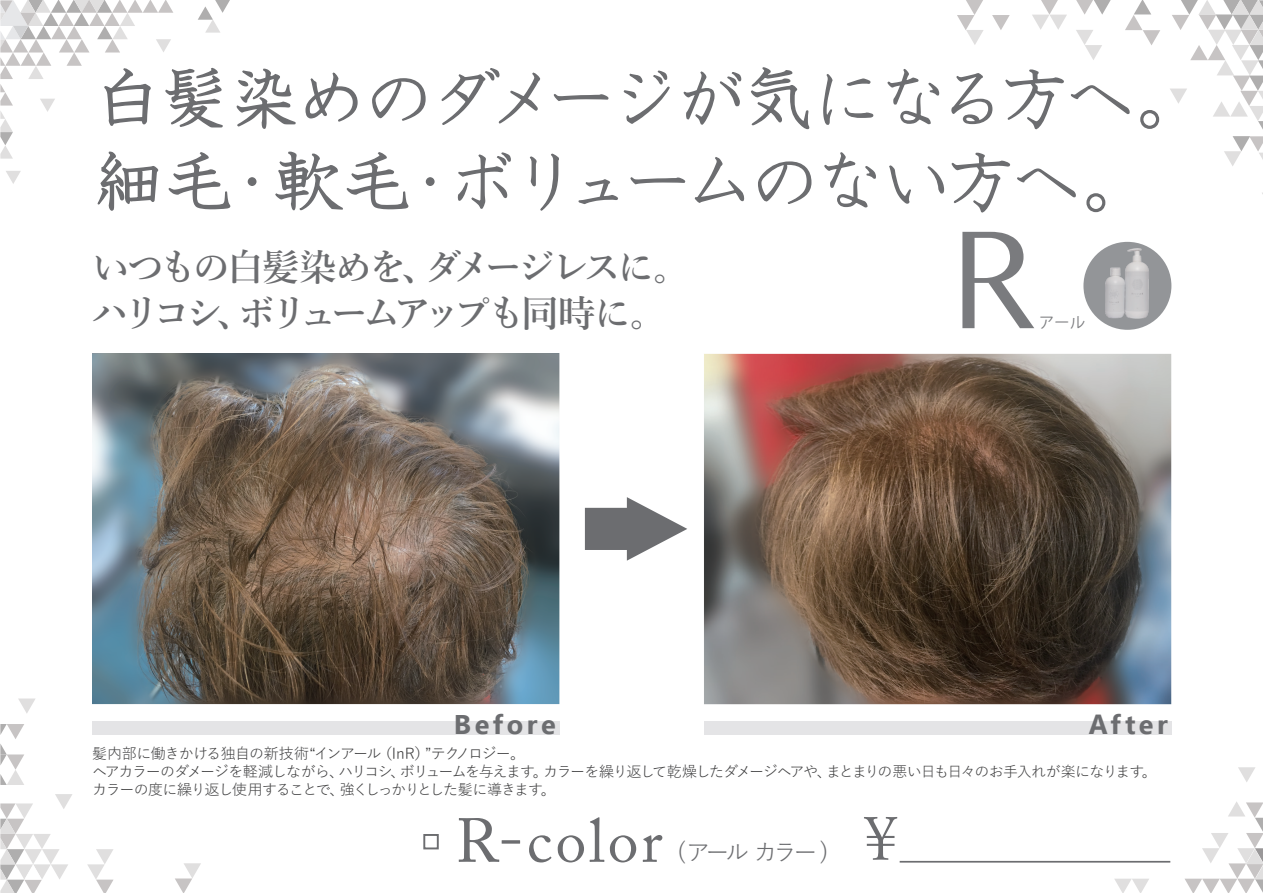
<style>
.page{position:relative;width:1263px;height:893px;background:#fff}
.page>*{position:absolute;margin:0;border:0;box-sizing:border-box;transform-origin:0 0}
.t1{font:72px "HG Kyokashotai";letter-spacing:-.085em;color:#6c6d70}
.t2{font:61.5px "Adobe Caslon Pro";letter-spacing:.05em;color:#6c6d70}
.t3{font:61.5px "Yu Mincho";color:#6c6d70}
.t4{font:600 37.5px/46.2px "Yu Mincho";letter-spacing:-.12em;color:#6c6d70}
.t5{font:700 27px "Ebrima";letter-spacing:.13em;color:#6c6d70}
.t6{font:24px "Yu Gothic";letter-spacing:-.175em;color:#6c6d70}
.t7{font:15.15px "Gothic BBB Pro Medium 90 ms RKSJ H";color:#6c6d70}
.t8{font:15px/18px "Yu Gothic";letter-spacing:-.085em;color:#3e3e3f}
</style>
<div class="page">
<svg style="left:1076px;top:30px;width:26px;height:30px"></svg>
<svg style="left:1224px;top:136px;width:39px;height:30px"></svg>
<svg style="left:1125px;top:0;width:35px;height:45px"></svg>
<svg style="left:1076px;top:0;width:35px;height:15px"></svg>
<svg style="left:992px;top:15px;width:18px;height:15px"></svg>
<svg style="left:957px;top:0;width:27px;height:45px"></svg>
<svg style="left:1032px;top:0;width:35px;height:30px"></svg>
<svg style="left:1170px;top:0;width:93px;height:130px"></svg>
<svg style="left:18px;top:698px;width:17px;height:15px"></svg>
<svg style="left:0;top:724px;width:24px;height:61px"></svg>
<svg style="left:87px;top:849px;width:26px;height:44px"></svg>
<svg style="left:175px;top:863px;width:26px;height:30px"></svg>
<svg style="left:0;top:794px;width:72px;height:99px"></svg>
<svg style="left:1238px;top:767px;width:17px;height:15px"></svg>
<svg style="left:1114px;top:879px;width:35px;height:14px"></svg>
<svg style="left:1185px;top:802px;width:78px;height:91px"></svg>
<div style="left:423px;top:834px;width:16px;height:15px;border:2px solid #6c6d70"></div>
<hr style="left:900px;top:861px;width:270px;height:2px;background:#6c6d70">
<svg style="left:962px;top:232px;width:62px;height:79px"></svg>
<img style="left:704px;top:311px;width:468px;height:394px">
<img style="left:1061px;top:241px;width:111px;height:84px">
<svg style="left:758px;top:161px;width:54px;height:43px"></svg>
<svg style="left:824px;top:152px;width:52px;height:56px"></svg>
<svg style="left:889px;top:165px;width:56px;height:39px"></svg>
<svg style="left:951px;top:152px;width:59px;height:60px"></svg>
<svg style="left:1017px;top:168px;width:59px;height:29px"></svg>
<svg style="left:1086px;top:193px;width:20px;height:20px"></svg>
<svg style="left:0;top:0;width:745px;height:211px"></svg>
<svg style="left:751px;top:67px;width:59px;height:63px"></svg>
<svg style="left:823px;top:74px;width:50px;height:51px"></svg>
<svg style="left:887px;top:69px;width:53px;height:56px"></svg>
<svg style="left:951px;top:73px;width:42px;height:52px"></svg>
<svg style="left:1005px;top:69px;width:58px;height:60px"></svg>
<svg style="left:1071px;top:85px;width:59px;height:29px"></svg>
<svg style="left:1140px;top:110px;width:20px;height:19px"></svg>
<svg style="left:585px;top:497px;width:102px;height:64px"></svg>
<img style="left:92px;top:354px;width:468px;height:372px">
<div style="left:92px;top:721px;width:467px;height:14px;background:#e4e4e6"></div>
<div style="left:704px;top:721px;width:467px;height:14px;background:#e4e4e6"></div>
<h1 class="t1" style="left:92px;top:62px;width:1116px">白髪染めのダメージが気になる方へ。</h1>
<h1 class="t1" style="left:92px;top:145px;width:1062px">細毛・軟毛・ボリュームのない方へ。</h1>
<h3 class="t4" style="left:92px;top:245px;width:600px">いつもの白髪染めを、ダメージレスに。ハリコシ、ボリュームアップも同時に。</h3>
<p class="t7" style="left:1039px;top:314px;width:48px">アール</p>
<h3 class="t5" style="left:454px;top:703px;width:103px">Before</h3>
<h3 class="t5" style="left:1089px;top:703px;width:81px">After</h3>
<p class="t8" style="left:92px;top:743px;width:1066px">髪内部に働きかける独自の新技術“インアール（InR）”テクノロジー。<br>ヘアカラーのダメージを軽減しながら、ハリコシ、ボリュームを与えます。カラーを繰り返して乾燥したダメージヘアや、まとまりの悪い日も日々のお手入れが楽になります。カラーの度に繰り返し使用することで、強くしっかりとした髪に導きます。</p>
<h2 class="t2" style="left:456px;top:804px;width:208px">R-color</h2>
<h2 class="t3" style="left:850px;top:782px;width:63px">￥</h2>
<h3 class="t6" style="left:677px;top:830px;width:154px">(アール カラー )</h3>
</div>
